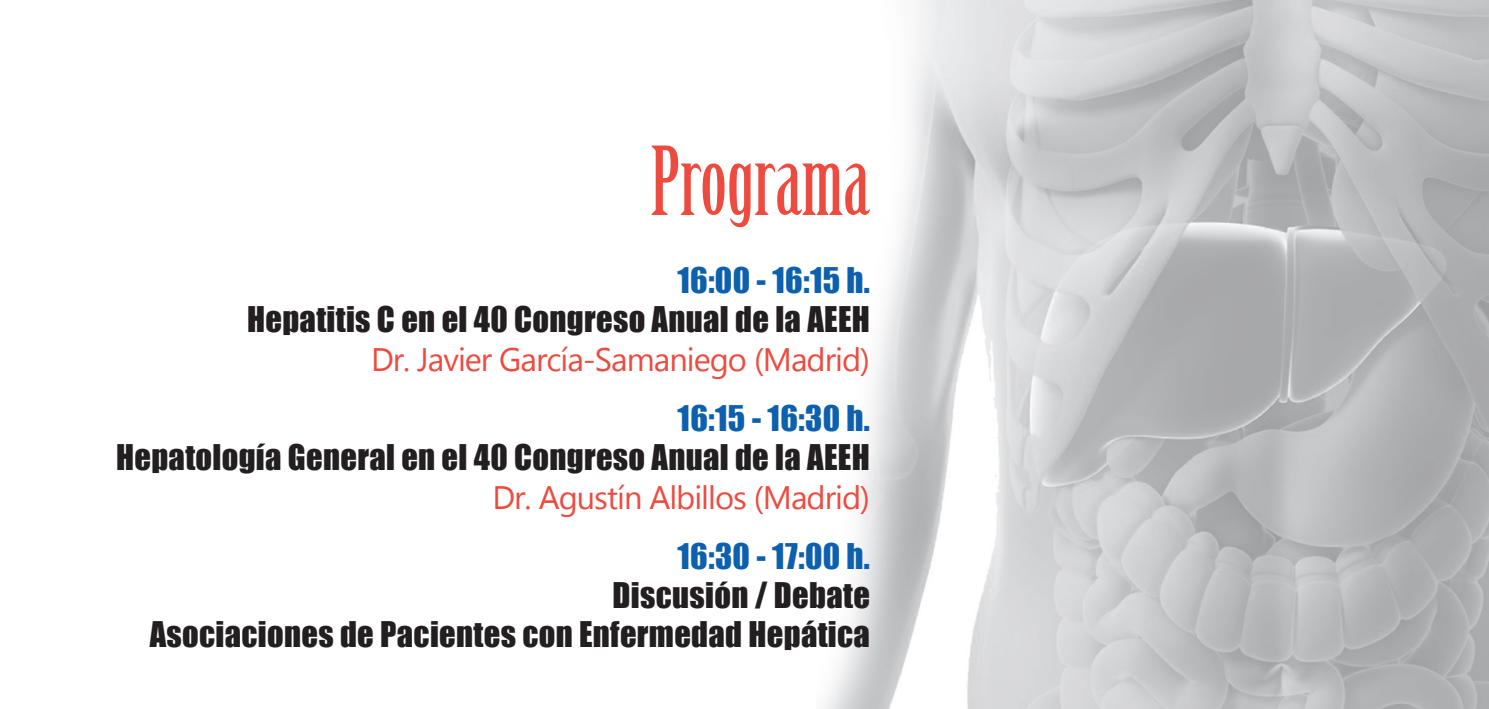
<style>
.page{position:relative;width:1489px;height:709px;background:#fff}
.page>*{position:absolute;margin:0;border:0;box-sizing:border-box;transform-origin:0 0}
.t1{font:92.5px "Birch Std";color:#ed4b40}
.t2{font:32.5px/39px "Impact";letter-spacing:.01em;color:#231f20;text-align:right}
.t3{font:32.5px "Microsoft Tai Le";letter-spacing:-.03em;color:#ed4b40}
.t4{font:32.5px "Impact";letter-spacing:.01em;color:#0d60ae}
</style>
<div class="page">
<img style="left:823px;top:0;width:665px;height:709px">
<h1 class="t1" style="left:650px;top:129px;width:221px">Programa</h1>
<p class="t4" style="left:677px;top:255px;width:194px">16:00 - 16:15 h.</p>
<p class="t2" style="left:247px;top:299px;width:624px">Hepatitis C en el 40 Congreso Anual de la AEEH</p>
<p class="t3" style="left:371px;top:341px;width:500px">Dr. Javier García-Samaniego (Madrid)</p>
<p class="t4" style="left:677px;top:393px;width:194px">16:15 - 16:30 h.</p>
<p class="t2" style="left:116px;top:437px;width:755px">Hepatología General en el 40 Congreso Anual de la AEEH</p>
<p class="t3" style="left:492px;top:479px;width:379px">Dr. Agustín Albillos (Madrid)</p>
<p class="t4" style="left:677px;top:531px;width:194px">16:30 - 17:00 h.</p>
<p class="t2" style="left:150px;top:575px;width:721px">Discusión / Debate<br>Asociaciones de Pacientes con Enfermedad Hepática</p>
</div>
